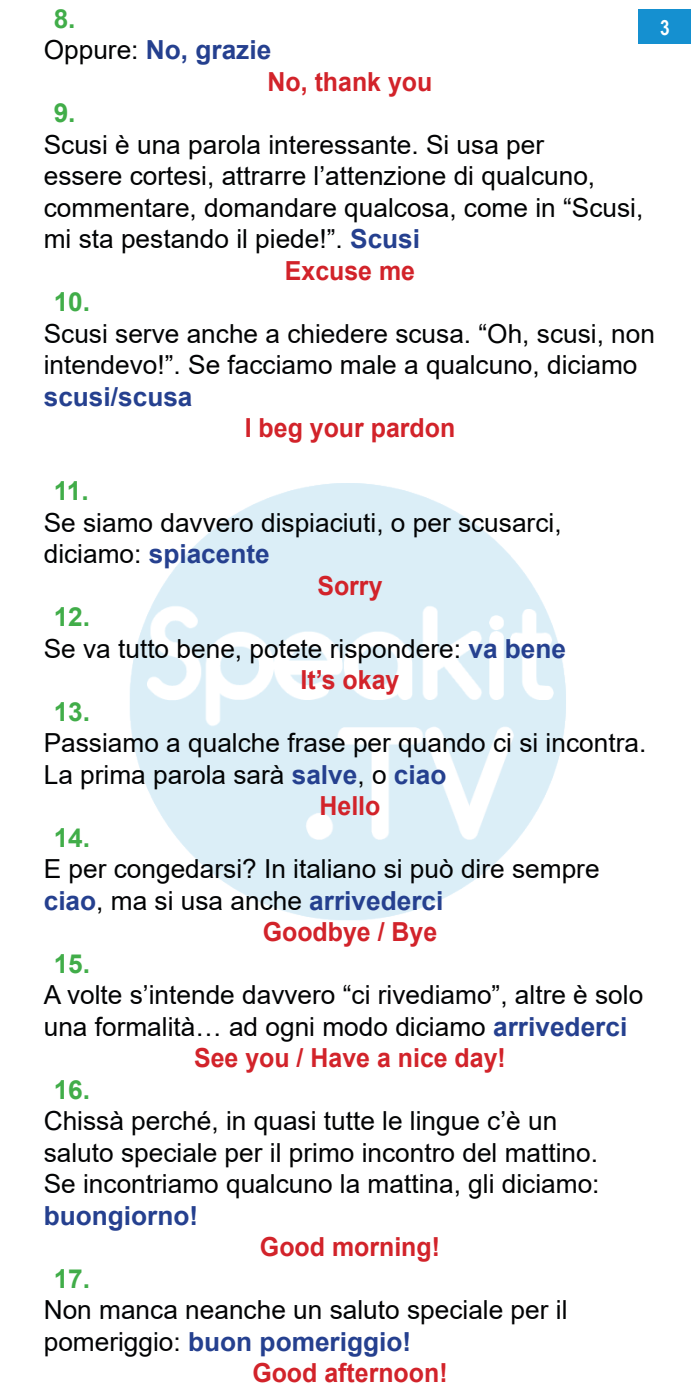
<style>
.page{position:relative;width:700px;height:1400px;background:#fff}
.page>*{position:absolute;margin:0;border:0;box-sizing:border-box;transform-origin:0 0}
.Text_ALL{font:26.25px/31.5px "Arial";color:#020304}
.Text_L2R_centre{font:700 26.25px "Arial";color:#d2232a;scale:.95 1}
.bullets_for_ALL{font:700 26.25px "Arial";color:#41ad49}
.Text_ALL-2{font:700 26.25px "Arial";color:#25408f}
.t1{font:700 21px "Arial Narrow";color:#fff}
.s1{font-weight:400;color:#020304}
.s2{font-weight:700;color:#25408f}
</style>
<div class="page">
<img style="left:130px;top:483px;width:436px;height:437px">
<div style="left:639px;top:9px;width:52px;height:35px;background:#1590d0"></div>
<p class="bullets_for_ALL" style="left:54px;top:0;width:23px">8.</p>
<p class="Text_ALL-2" style="left:44px;top:32px;width:229px"><span class="s1">Oppure:</span> No, grazie</p>
<p class="Text_L2R_centre" style="left:268px;top:63px;width:175px">No, thank you</p>
<p class="bullets_for_ALL" style="left:54px;top:95px;width:23px">9.</p>
<p class="Text_ALL" style="left:44px;top:129px;width:601px">Scusi è una parola interessante. Si usa per<br>essere cortesi, attrarre ’l attenzione di qualcuno, commentare, domandare qualcosa, come in “Scusi, mi sta pestando il piede!”. <span class="s2">Scusi</span></p>
<p class="Text_L2R_centre" style="left:285px;top:252px;width:139px">Excuse me</p>
<p class="bullets_for_ALL" style="left:54px;top:284px;width:38px">10.</p>
<p class="Text_ALL" style="left:44px;top:318px;width:613px">Scusi serve anche a chiedere scusa “. Oh, scusi, non intendevo!”. Se facciamo male a qualcuno, diciamo <span class="s2">scusi/scusa</span></p>
<p class="Text_L2R_centre" style="left:245px;top:410px;width:223px">I beg your pardon</p>
<p class="bullets_for_ALL" style="left:54px;top:473px;width:37px">11.</p>
<p class="Text_ALL" style="left:44px;top:507px;width:519px">Se siamo davvero dispiaciuti o, per scusarci, diciamo: <span class="s2">spiacente</span></p>
<p class="Text_L2R_centre" style="left:317px;top:567px;width:70px">Sorry</p>
<p class="bullets_for_ALL" style="left:54px;top:599px;width:38px">12.</p>
<p class="Text_ALL" style="left:44px;top:633px;width:524px">Se va tutto bene, potete rispondere: <span class="s2">va bene</span></p>
<p class="Text_L2R_centre" style="left:301px;top:662px;width:106px">s’I t okay</p>
<p class="bullets_for_ALL" style="left:54px;top:693px;width:38px">13.</p>
<p class="Text_ALL" style="left:44px;top:727px;width:604px">Passiamo a qualche frase per quando ci si incontra.<br>La prima parola sarà <span class="s2">salve</span> o, <span class="s2">ciao</span></p>
<p class="Text_L2R_centre" style="left:320px;top:788px;width:66px">Hello</p>
<p class="bullets_for_ALL" style="left:54px;top:819px;width:38px">14.</p>
<p class="Text_ALL" style="left:44px;top:853px;width:557px">E per congedarsi? In italiano si può dire sempre <span class="s2">ciao</span>, ma si usa anche <span class="s2">arrivederci</span></p>
<p class="Text_L2R_centre" style="left:263px;top:914px;width:185px">Goodbye / Bye</p>
<p class="bullets_for_ALL" style="left:54px;top:945px;width:38px">15.</p>
<p class="Text_ALL" style="left:44px;top:979px;width:601px">A volte ’s intende davvero “ci rivediamo ,” altre è solo una formalità… ad ogni modo diciamo <span class="s2">arrivederci</span></p>
<p class="Text_L2R_centre" style="left:194px;top:1040px;width:330px">See you / Have a nice day!</p>
<p class="bullets_for_ALL" style="left:54px;top:1071px;width:38px">16.</p>
<p class="Text_ALL" style="left:44px;top:1105px;width:557px">Chissà perché in, quasi tutte le lingue è’c u n saluto speciale per il primo incontro del mattino.<br>Se incontriamo qualcuno la mattina, gli diciamo: <span class="s2">buongiorno!</span></p>
<p class="Text_L2R_centre" style="left:260px;top:1229px;width:191px">Good morning!</p>
<p class="bullets_for_ALL" style="left:54px;top:1260px;width:38px">17.</p>
<p class="Text_ALL" style="left:44px;top:1294px;width:525px">Non manca neanche un saluto speciale per il pomeriggio: <span class="s2">buon pomeriggio!</span></p>
<p class="Text_L2R_centre" style="left:252px;top:1355px;width:207px">Good afternoon!</p>
<p class="t1" style="left:660px;top:11px;width:11px">3</p>
</div>
